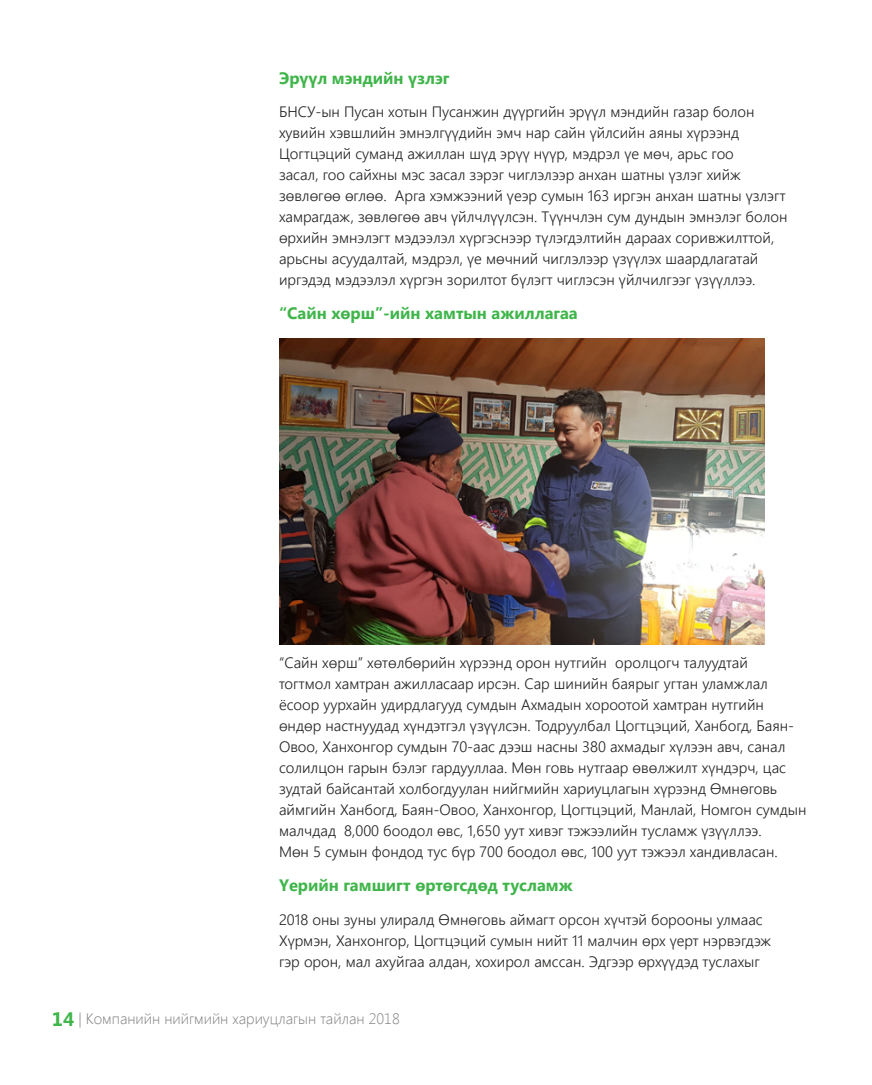
<style>
.page{position:relative;width:872px;height:1085px;background:#fff}
.page>*{position:absolute;margin:0;border:0;box-sizing:border-box;transform-origin:0 0}
.t1{font:700 16.5px "Segoe UI";color:#3fb54a}
.t2{font:300 15px/21px "Segoe UI";color:#212120}
.t3{font:300 15px "Segoe UI";color:#7e7e7e}
.s1{font-weight:700;font-size:19.5px;color:#3fb54a}
</style>
<div class="page">
<img style="left:279px;top:338px;width:485px;height:306px">
<p class="t1" style="left:279px;top:66px;width:172px">Эрүүл мэндийн үзлэг</p>
<p class="t2" style="left:279px;top:101px;width:510px">БНСУ-ын Пусан хотын Пусанжин дүүргийн эрүүл мэндийн газар болон хувийн хэвшлийн эмнэлгүүдийн эмч нар сайн үйлсийн аяны хүрээнд Цогтцэций суманд ажиллан шүд эрүү нүүр, мэдрэл үе мөч, арьс гоо<br>засал, гоо сайхны мэс засал зэрэг чиглэлээр анхан шатны үзлэг хийж зөвлөгөө өглөө. Арга хэмжээний үеэр сумын 163 иргэн анхан шатны үзлэгт хамрагдаж, зөвлөгөө авч үйлчлүүлсэн. Түүнчлэн сум дундын эмнэлэг болон өрхийн эмнэлэгт мэдээлэл хүргэснээр түлэгдэлтийн дараах соривжилттой, арьсны асуудалтай, мэдрэл, үе мөчний чиглэлээр үзүүлэх шаардлагатай иргэдэд мэдээлэл хүргэн зорилтот бүлэгт чиглэсэн үйлчилгээг үзүүллээ.</p>
<p class="t1" style="left:279px;top:301px;width:300px">“Сайн хөрш”-ийн хамтын ажиллагаа</p>
<p class="t2" style="left:279px;top:651px;width:529px">“Сайн хөрш” хөтөлбөрийн хүрээнд орон нутгийн оролцогч талуудтай<br>тогтмол хамтран ажилласаар ирсэн. Сар шинийн баярыг угтан уламжлал ёсоор уурхайн удирдлагууд сумдын Ахмадын хороотой хамтран нутгийн өндөр настнуудад хүндэтгэл үзүүлсэн. Тодруулбал Цогтцэций, Ханбогд, Баян-Овоо, Ханхонгор сумдын 70-аас дээш насны 380 ахмадыг хүлээн авч, санал солилцон гарын бэлэг гардууллаа. Мөн говь нутгаар өвөлжилт хүндэрч, цас зудтай байсантай холбогдуулан нийгмийн хариуцлагын хүрээнд Өмнөговь аймгийн Ханбогд, Баян-Овоо, Ханхонгор, Цогтцэций, Манлай, Номгон сумдын малчдад 8,000 боодол өвс, 1,650 уут хивэг тэжээлийн тусламж үзүүллээ.<br>Мөн 5 сумын фондод тус бүр 700 боодол өвс, 100 уут тэжээл хандивласан.</p>
<p class="t1" style="left:279px;top:873px;width:295px">Үерийн гамшигт өртөгсдөд тусламж</p>
<p class="t2" style="left:279px;top:908px;width:493px">2018 оны зуны улиралд Өмнөговь аймагт орсон хүчтэй борооны улмаас<br>Хүрмэн, Ханхонгор, Цогтцэций сумын нийт 11 малчин өрх үерт нэрвэгдэж гэр орон, мал ахуйгаа алдан, хохирол амссан. Эдгээр өрхүүдэд туслахыг</p>
<p class="t3" style="left:52px;top:1008px;width:349px"><span class="s1">14</span> | Компанийн нийгмийн хариуцлагын тайлан 2018</p>
</div>
